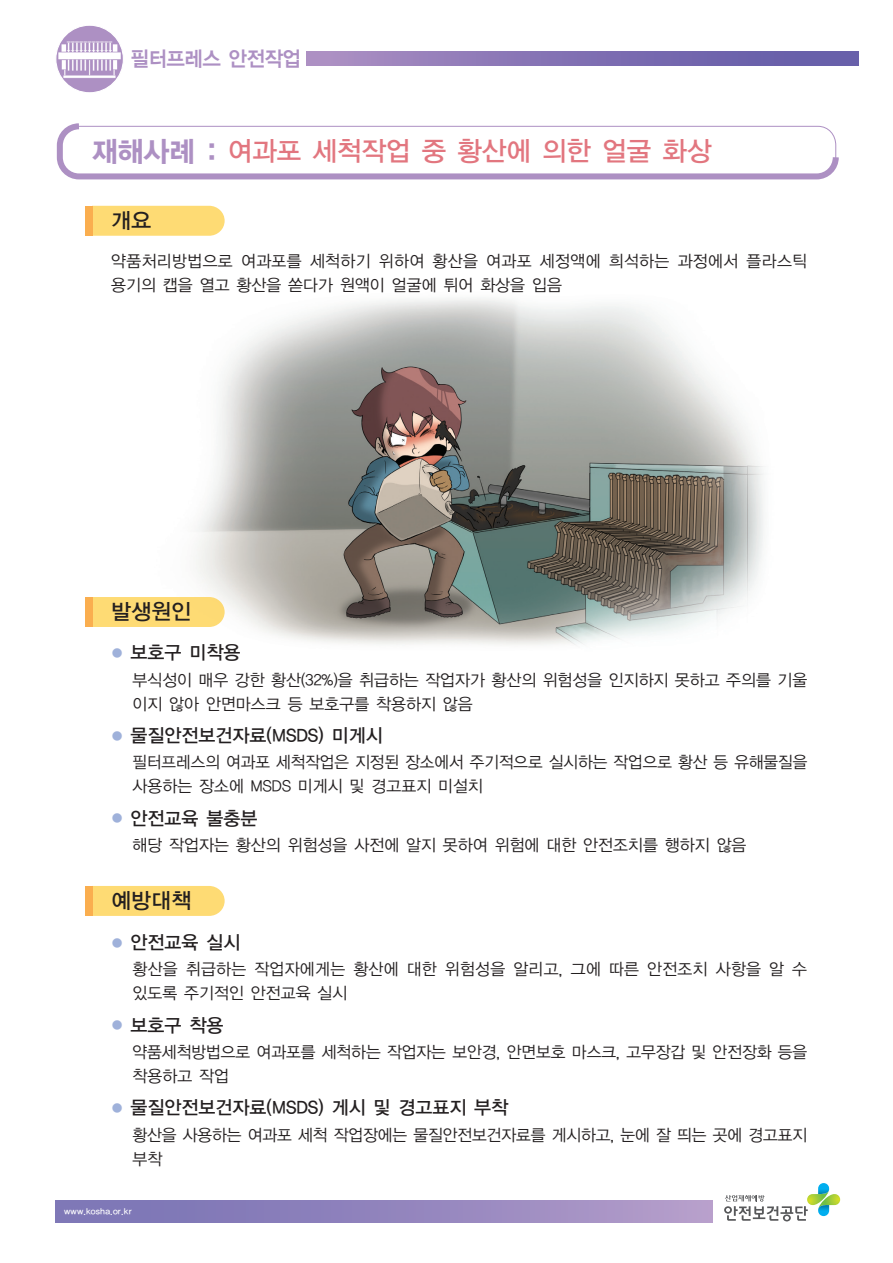
<style>
.page{position:relative;width:893px;height:1263px;background:#fff}
.page>*{position:absolute;margin:0;border:0;box-sizing:border-box;transform-origin:0 0}
._1_대제{font:27px "YDIYGO130 KSCPC EUC H";letter-spacing:-.075em;color:#e2767f}
.t1{font:21.6px "YDIYGO130 KSCPC EUC H";letter-spacing:-.075em;color:#231f20}
.t2{font:21px "YDIYGO140";letter-spacing:-.1em;color:#ad90c3;scale:.95 1}
._3_중제_윤고_140_청_들쓰6{font:18.75px "YDIYGO130 KSCPC EUC H";letter-spacing:-.075em;color:#231f20}
._3_본문_3p{font:16.5px/24px "YDIYGO120 KSCPC EUC H";letter-spacing:-.075em;color:#231f20}
._3_본문_3p-2{font:16.5px/24px "YDIYGO120 KSCPC EUC H";letter-spacing:-.055em;color:#231f20}
._3_본문_3p-3{font:16.5px/24px "YDIYGO120 KSCPC EUC H";letter-spacing:-.075em;color:#231f20;scale:.96 1}
.t3{font:9px "YDIYGO130 KSCPC EUC H";letter-spacing:-.05em;color:#fff}
.s1{font-family:"YDIYGO150 KSCPC EUC H";font-size:28.5px;color:#ad90c3}
.s2{font-size:13.5px;color:#9fb1da}
</style>
<div class="page">
<svg style="left:56px;top:123px;width:783px;height:57px"></svg>
<svg style="left:724px;top:1183px;width:116px;height:38px"></svg>
<div style="left:55px;top:1201px;width:657px;height:21px;background:linear-gradient(to right,#7671b3,#b39cc9)"></div>
<svg style="left:307px;top:52px;width:552px;height:13px;background:#8372b3"></svg>
<img style="left:56px;top:25px;width:67px;height:68px;border-radius:34px">
<div style="left:55px;top:25px;width:69px;height:68px;border:1px solid #fff;border-radius:50%"></div>
<img style="left:193px;top:298px;width:571px;height:347px">
<div style="left:93px;top:597px;width:132px;height:30px;background:#fedb74"></div>
<div style="left:85px;top:597px;width:8px;height:30px;background:#faae4f"></div>
<div style="left:93px;top:206px;width:132px;height:30px;background:#fedb74"></div>
<div style="left:85px;top:206px;width:8px;height:30px;background:#faae4f"></div>
<div style="left:93px;top:886px;width:132px;height:30px;background:#fedb74"></div>
<div style="left:85px;top:886px;width:8px;height:30px;background:#faae4f"></div>
<p class="t2" style="left:130px;top:46px;width:182px">필터프레스 안전작업</p>
<p class="_1_대제" style="left:91px;top:136px;width:623px"><span class="s1">재해사례 :</span> 여과포 세척작업 중 황산에 의한 얼굴 화상</p>
<p class="t1" style="left:111px;top:209px;width:43px">개요</p>
<p class="_3_본문_3p-2" style="left:111px;top:249px;width:699px">약품처리방법으로 여과포를 세척하기 위하여 황산을 여과포 세정액에 희석하는 과정에서 플라스틱 용기의 캡을 열고 황산을 쏟다가 원액이 얼굴에 튀어 화상을 입음</p>
<p class="t1" style="left:111px;top:600px;width:83px">발생원인</p>
<p class="_3_중제_윤고_140_청_들쓰6" style="left:111px;top:642px;width:132px"><span class="s2">●</span> 보호구 미착용</p>
<p class="_3_본문_3p" style="left:132px;top:668px;width:677px">부식성이 매우 강한 황산(32%)을 취급하는 작업자가 황산의 위험성을 인지하지 못하고 주의를 기울 이지 않아 안면마스크 등 보호구를 착용하지 않음</p>
<p class="_3_중제_윤고_140_청_들쓰6" style="left:111px;top:725px;width:274px"><span class="s2">●</span> 물질안전보건자료(MSDS) 미게시</p>
<p class="_3_본문_3p-3" style="left:132px;top:750px;width:706px">필터프레스의 여과포 세척작업은 지정된 장소에서 주기적으로 실시하는 작업으로 황산 등 유해물질을 사용하는 장소에 MSDS 미게시 및 경고표지 미설치</p>
<p class="_3_중제_윤고_140_청_들쓰6" style="left:111px;top:808px;width:149px"><span class="s2">●</span> 안전교육 불충분</p>
<p class="_3_본문_3p" style="left:132px;top:833px;width:617px">해당 작업자는 황산의 위험성을 사전에 알지 못하여 위험에 대한 안전조치를 행하지 않음</p>
<p class="t1" style="left:111px;top:889px;width:83px">예방대책</p>
<p class="_3_중제_윤고_140_청_들쓰6" style="left:111px;top:932px;width:132px"><span class="s2">●</span> 안전교육 실시</p>
<p class="_3_본문_3p" style="left:132px;top:958px;width:677px">황산을 취급하는 작업자에게는 황산에 대한 위험성을 알리고, 그에 따른 안전조치 사항을 알 수 있도록 주기적인 안전교육 실시</p>
<p class="_3_중제_윤고_140_청_들쓰6" style="left:111px;top:1015px;width:115px"><span class="s2">●</span> 보호구 착용</p>
<p class="_3_본문_3p" style="left:132px;top:1040px;width:678px">약품세척방법으로 여과포를 세척하는 작업자는 보안경, 안면보호 마스크, 고무장갑 및 안전장화 등을 착용하고 작업</p>
<p class="_3_중제_윤고_140_청_들쓰6" style="left:111px;top:1097px;width:400px"><span class="s2">●</span> 물질안전보건자료(MSDS) 게시 및 경고표지 부착</p>
<p class="_3_본문_3p" style="left:132px;top:1123px;width:677px">황산을 사용하는 여과포 세척 작업장에는 물질안전보건자료를 게시하고, 눈에 잘 띄는 곳에 경고표지 부착</p>
<p class="t3" style="left:64px;top:1206px;width:70px">www.kosha.or.kr</p>
</div>
